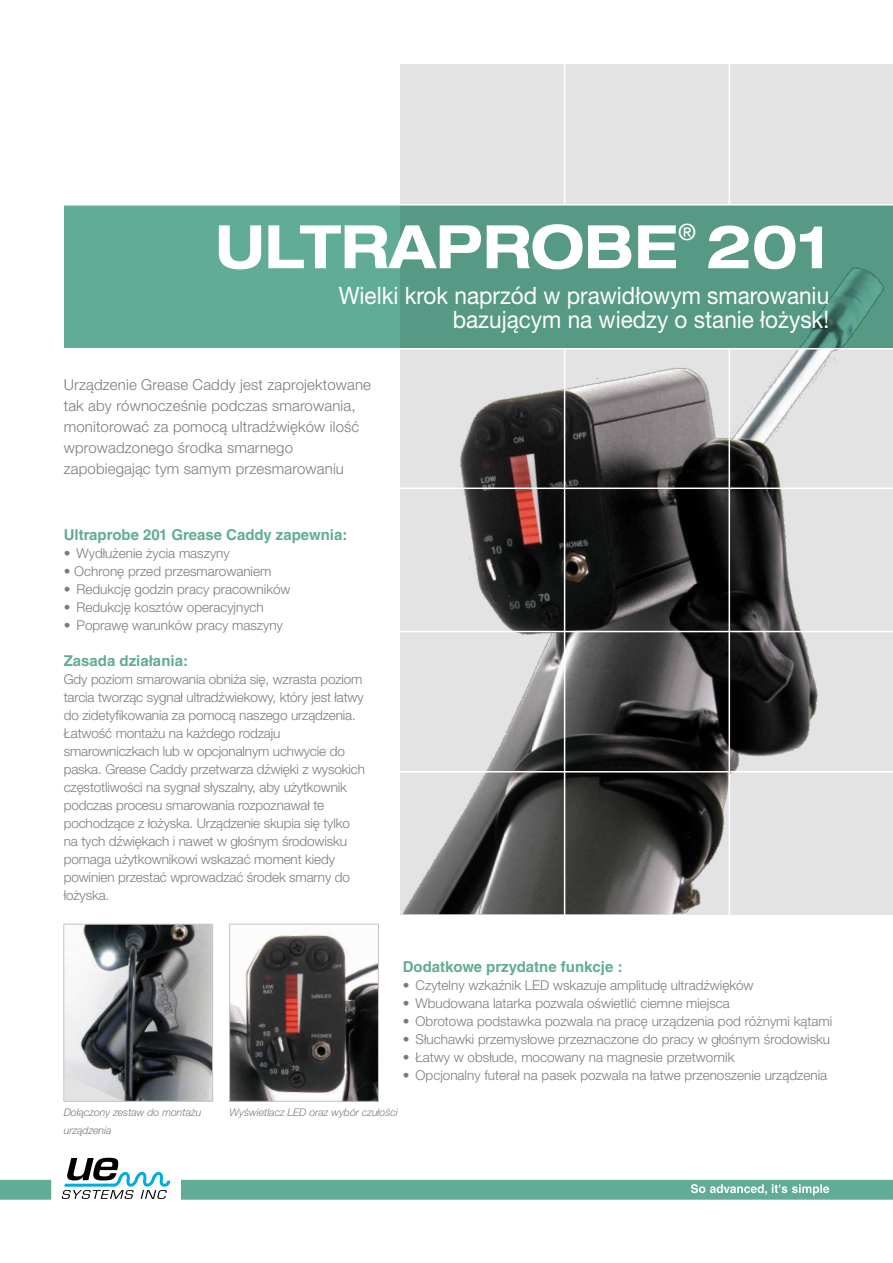
<style>
.page{position:relative;width:893px;height:1263px;background:#fff}
.page>*{position:absolute;margin:0;border:0;box-sizing:border-box;transform-origin:0 0}
.t1{font:700 expanded 60px "Helvetica Neue LT Std";color:#fff;scale:.94 1}
.t2{font:24px/24px "Helvetica Neue";color:#fff;text-align:right;scale:.94 1}
.t3{font:500 22.5px "Helvetica Neue";color:#fff}
.t4{font:300 15px/21px "Helvetica Neue";letter-spacing:.01em;color:#7c7b7b}
.t5{font:700 15px "Helvetica LT Std";color:#61ac96}
.t6{font:300 13.5px/18px "Helvetica Neue";letter-spacing:-.01em;color:#7c7b7b}
.t7{font:italic 300 10.5px "Helvetica Neue";color:#7c7b7b}
</style>
<div class="page">
<div style="left:401px;top:64px;width:492px;height:850px;background:#e3e3e3"></div>
<img style="left:401px;top:123px;width:492px;height:791px">
<div style="left:64px;top:206px;width:829px;height:142px;background:linear-gradient(to right,#63af99,#51917e)"></div>
<hr style="left:390px;top:771px;width:503px;height:1px;background:#fff">
<hr style="left:391px;top:631px;width:502px;height:1px;background:#fff">
<hr style="left:393px;top:487px;width:500px;height:2px;background:#fff">
<hr style="left:0;top:348px;width:893px;height:1px;background:#fff">
<hr style="left:0;top:204px;width:893px;height:2px;background:#fff">
<hr style="left:564px;top:349px;width:1px;height:577px;background:#fff">
<hr style="left:564px;top:54px;width:1px;height:151px;background:#fff">
<hr style="left:729px;top:349px;width:1px;height:578px;background:#fff">
<hr style="left:729px;top:54px;width:1px;height:151px;background:#fff">
<img style="left:65px;top:926px;width:146px;height:174px">
<div style="left:63px;top:924px;width:150px;height:178px;border:1px solid #c6c6c6"></div>
<img style="left:231px;top:934px;width:146px;height:166px">
<div style="left:229px;top:924px;width:150px;height:178px;border:1px solid #c6c6c6"></div>
<svg style="left:0;top:1158px;width:893px;height:42px"></svg>
<h1 class="t1" style="left:215px;top:209px;width:494px">ULTRAPROBE</h1>
<h3 class="t3" style="left:678px;top:214px;width:19px">®</h3>
<h1 class="t1" style="left:706px;top:209px;width:133px">201</h1>
<h2 class="t2" style="left:339px;top:284px;width:523px">Wielki krok naprzód w prawidłowym smarowaniu bazującym na wiedzy o stanie łożysk!</h2>
<p class="t4" style="left:64px;top:373px;width:309px">Urządzenie Grease Caddy jest zaprojektowane tak aby równocześnie podczas smarowania, monitorować za pomocą ultradźwięków ilość wprowadzonego środka smarnego zapobiegając tym samym przesmarowaniu</p>
<p class="t5" style="left:64px;top:526px;width:285px">Ultraprobe 201 Grease Caddy zapewnia:</p>
<p class="t6" style="left:64px;top:543px;width:168px">• Wydłużenie życia maszyny</p>
<p class="t6" style="left:64px;top:561px;width:209px">• Ochronę przed przesmarowaniem</p>
<p class="t6" style="left:64px;top:579px;width:228px">• Redukcję godzin pracy pracowników</p>
<p class="t6" style="left:64px;top:597px;width:202px">• Redukcję kosztów operacyjnych</p>
<p class="t6" style="left:64px;top:615px;width:221px">• Poprawę warunków pracy maszyny</p>
<p class="t5" style="left:64px;top:652px;width:126px">Zasada działania:</p>
<p class="t6" style="left:64px;top:669px;width:303px">Gdy poziom smarowania obniża się, wzrasta poziom tarcia tworząc sygnał ultradźwiekowy, który jest łatwy do zidetyfikowania za pomocą naszego urządzenia.<br>Łatwość montażu na każdego rodzaju smarowniczkach lub w opcjonalnym uchwycie do paska. Grease Caddy przetwarza dźwięki z wysokich częstotliwości na sygnał słyszalny, aby użytkownik podczas procesu smarowania rozpoznawał te pochodzące z łożyska. Urządzenie skupia się tylko na tych dźwiękach i nawet w głośnym środowisku pomaga użytkownikowi wskazać moment kiedy powinien przestać wprowadzać środek smarny do łożyska.</p>
<p class="t5" style="left:403px;top:958px;width:221px">Dodatkowe przydatne funkcje :</p>
<p class="t6" style="left:403px;top:975px;width:352px">• Czytelny wzkaźnik LED wskazuje amplitudę ultradźwięków</p>
<p class="t6" style="left:403px;top:993px;width:329px">• Wbudowana latarka pozwala oświetlić ciemne miejsca</p>
<p class="t6" style="left:403px;top:1011px;width:431px">• Obrotowa podstawka pozwala na pracę urządzenia pod różnymi kątami</p>
<p class="t6" style="left:403px;top:1029px;width:429px">• Słuchawki przemysłowe przeznaczone do pracy w głośnym środowisku</p>
<p class="t6" style="left:403px;top:1047px;width:333px">• Łatwy w obsłude, mocowany na magnesie przetwornik</p>
<p class="t6" style="left:403px;top:1065px;width:426px">• Opcjonalny futerał na pasek pozwala na łatwe przenoszenie urządzenia</p>
<p class="t7" style="left:64px;top:1104px;width:139px">Dołączony zestaw do montażu</p>
<p class="t7" style="left:230px;top:1104px;width:170px">Wyświetlacz LED oraz wybór czułości</p>
<p class="t7" style="left:64px;top:1122px;width:49px">urządzenia</p>
</div>
